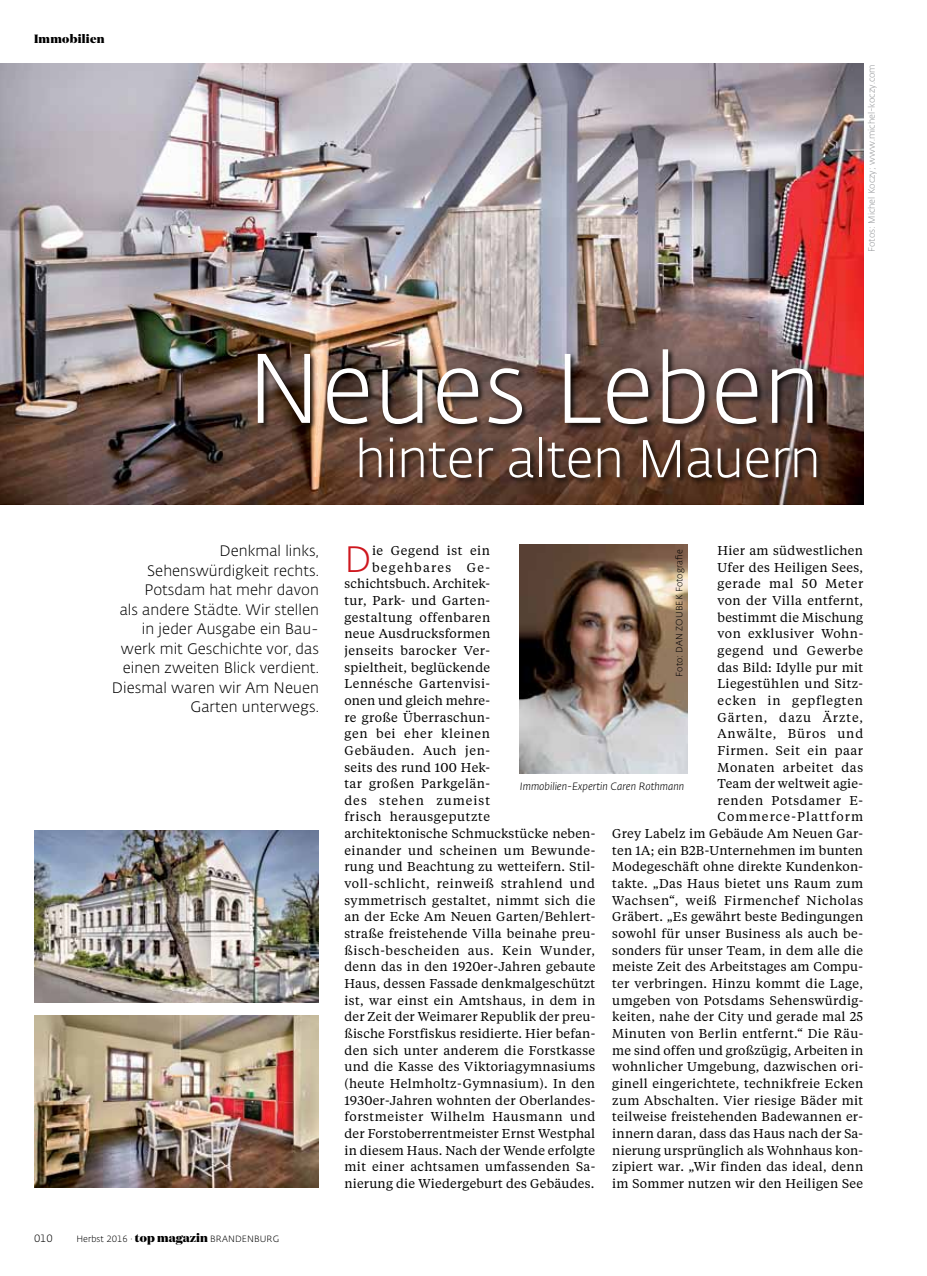
<style>
.page{position:relative;width:927px;height:1276px;background:#fff}
.page>*{position:absolute;margin:0;border:0;box-sizing:border-box;transform-origin:0 0}
.t1{font:300 97.5px "Fedra Sans Alt Std";color:#fff}
.t2{font:300 52.5px "Fedra Sans Alt Std";letter-spacing:-.01em;color:#fff}
.t3{font:300 36.3px "Fedra Sans Alt Std";color:#ce171e}
.t4{font:300 15px/19.5px "Fedra Sans Alt Std";letter-spacing:.005em;color:#000;text-align:right}
.t5{font:12.75px/16.6px "Tiempos Text";letter-spacing:.025em;color:#000;text-align:right}
.t6{font:12.75px "Tiempos Text";letter-spacing:.05em;color:#000}
.t7{font:12.75px "Tiempos Text";letter-spacing:.045em;color:#000}
.t8{font:12.75px "Tiempos Text";letter-spacing:.075em;color:#000}
.t9{font:12.75px "Tiempos Text";letter-spacing:.1em;color:#000}
.t10{font:800 12px "Domaine Display";letter-spacing:.025em;color:#000}
.t11{font:italic 300 10.5px "Fedra Sans Alt Std";color:#000}
.t12{font:300 10.5px "Fedra Sans Alt Std";color:#000}
.t13{font:300 9px "Fedra Sans Alt Std";letter-spacing:.005em;color:#000}
.t14{font:300 9px "Fedra Sans Alt Std";letter-spacing:.005em;color:#939598}
.s1{font-family:"Domaine Display";font-weight:800;font-size:12px}
</style>
<div class="page">
<img style="left:0;top:64px;width:863px;height:440px">
<div style="left:256px;top:348px;width:564px;height:83px;background:#000;opacity:.75"></div>
<div style="left:358px;top:436px;width:465px;height:49px;background:#000;opacity:.75"></div>
<img style="left:34px;top:1016px;width:285px;height:171px">
<img style="left:520px;top:545px;width:168px;height:229px">
<img style="left:34px;top:830px;width:285px;height:172px">
<p class="t10" style="left:34px;top:31px;width:72px">Immobilien</p>
<p class="t14" style="left:866px;top:252px;width:189px;rotate:-90deg">Fotos: Michel Koczy; www.michel-koczy.com</p>
<h1 class="t1" style="left:247px;top:330px;width:575px">Neues Leben</h1>
<h2 class="t2" style="left:355px;top:427px;width:467px">hinter alten Mauern</h2>
<p class="t4" style="left:112px;top:541px;width:209px">Denkmal links,<br>Sehenswürdigkeit rechts.<br>Potsdam hat mehr davon<br>als andere Städte. Wir stellen in jeder Ausgabe ein Bau&shy;werk mit Geschichte vor, das einen zweiten Blick verdient.<br>Diesmal waren wir Am N euen<br>Garten unterwegs.</p>
<h3 class="t3" style="left:344px;top:537px;width:22px">D</h3>
<p class="t5" style="left:372px;top:541px;width:120px">ie Gegend ist ein</p>
<p class="t5" style="left:612px;top:541px;width:253px">Hier am südwestlichen<br>Ufer des Heiligen Sees,<br>gerade mal 50 Meter<br>von der Villa entfernt,<br>bestimmt die Mischung<br>von exklusiver Wohn-<br>gegend und Gewerbe<br>das Bild: Idylle pur mit<br>Liegestühlen und Sitz-<br>ecken in gepflegten<br>Gärten, dazu Ärzte,<br>Anwälte, Büros und<br>Firmen. Seit ein paar<br>Monaten arbeitet das<br>Team der weltweit agie-<br>renden Potsdamer E-<br>Commerce-Plattform<br>Grey Labelz im Gebäude Am Neuen Gar&shy;ten 1A; ein B2B-Unternehmen im bunten<br>Modegeschäft ohne direkte Kundenkon&shy;takte. „Das Haus bietet uns Raum zum<br>Wachsen“, weiß Firmenchef Nicholas<br>Gräbert. „Es gewährt beste Bedingungen sowohl für unser Business als auch be&shy;sonders für unser Team, in dem alle die meiste Zeit des Arbeitstages am Compu&shy;ter verbringen. Hinzu kommt die Lage, umgeben von Potsdams Sehenswürdig&shy;keiten, nahe der City und gerade mal 25<br>Minuten von Berlin entfernt.“ Die Räu&shy;me sind offen und großzügig, Arbeiten in wohnlicher Umgebung, dazwischen ori&shy;ginell eingerichtete, technikfreie Ecken zum Abschalten. Vier riesige Bäder mit teilweise freistehenden Badewannen er&shy;innern daran, dass das Haus nach der Sa&shy;nierung ursprünglich als Wohnhaus kon&shy;zipiert war. „Wir finden das ideal, denn im Sommer nutzen wir den Heiligen See</p>
<p class="t13" style="left:674px;top:677px;width:129px;rotate:-90deg">Foto: DAN ZOU BE K Fotografie</p>
<p class="t9" style="left:372px;top:558px;width:120px">begehbares Ge-</p>
<p class="t5" style="left:344px;top:575px;width:147px">schichtsbuch. Architek-</p>
<p class="t5" style="left:344px;top:591px;width:147px">tur, Park- und Garten-</p>
<p class="t5" style="left:344px;top:608px;width:147px">gestaltung offenbaren</p>
<p class="t5" style="left:344px;top:625px;width:147px">neue Ausdrucksformen</p>
<p class="t5" style="left:344px;top:641px;width:147px">jenseits barocker Ver-</p>
<p class="t5" style="left:344px;top:658px;width:147px">spieltheit, beglückende</p>
<p class="t5" style="left:344px;top:675px;width:147px">Lennésche Gartenvisi-</p>
<p class="t5" style="left:344px;top:691px;width:147px">onen und gleich mehre-</p>
<p class="t5" style="left:344px;top:708px;width:147px">re große Überraschun-</p>
<p class="t6" style="left:344px;top:725px;width:147px">gen bei eher kleinen</p>
<p class="t6" style="left:344px;top:742px;width:147px">Gebäuden. Auch jen-</p>
<p class="t5" style="left:344px;top:758px;width:147px">seits des rund 100 Hek-</p>
<p class="t5" style="left:344px;top:775px;width:147px">tar großen Parkgelän-</p>
<p class="t8" style="left:344px;top:791px;width:147px">des stehen zumeist</p>
<p class="t7" style="left:344px;top:808px;width:147px">frisch herausgeputzte</p>
<p class="t5" style="left:344px;top:824px;width:252px">architektonische Schmuckstücke neben-</p>
<p class="t5" style="left:344px;top:841px;width:252px">einander und scheinen um Bewunde-</p>
<p class="t5" style="left:344px;top:858px;width:252px">rung und Beachtung zu wetteifern. Stil-</p>
<p class="t5" style="left:344px;top:874px;width:252px">voll-schlicht, reinweiß strahlend und</p>
<p class="t5" style="left:344px;top:891px;width:252px">symmetrisch gestaltet, nimmt sich die</p>
<p class="t5" style="left:344px;top:908px;width:252px">an der Ecke Am Neuen Garten/Behlert-</p>
<p class="t5" style="left:344px;top:924px;width:252px">straße freistehende Villa beinahe preu-</p>
<p class="t6" style="left:344px;top:941px;width:252px">ßisch-bescheiden aus. Kein Wunder,</p>
<p class="t5" style="left:344px;top:958px;width:252px">denn das in den 1920er-Jahren gebaute</p>
<p class="t5" style="left:344px;top:974px;width:252px">Haus, dessen Fassade denkmalgeschützt</p>
<p class="t5" style="left:344px;top:991px;width:252px">ist, war einst ein Amtshaus, in dem in</p>
<p class="t5" style="left:344px;top:1008px;width:252px">der Zeit der Weimarer Republik der preu-</p>
<p class="t5" style="left:344px;top:1024px;width:252px">ßische Forstfiskus residierte. Hier befan-</p>
<p class="t5" style="left:344px;top:1041px;width:252px">den sich unter anderem die Forstkasse</p>
<p class="t5" style="left:344px;top:1058px;width:252px">und die Kasse des Viktoriagymnasiums</p>
<p class="t5" style="left:344px;top:1074px;width:252px">(heute Helmholtz-Gymnasium). In den</p>
<p class="t5" style="left:344px;top:1091px;width:252px">1930er-Jahren wohnten der Oberlandes-</p>
<p class="t5" style="left:344px;top:1108px;width:252px">forstmeister Wilhelm Hausmann und</p>
<p class="t5" style="left:344px;top:1124px;width:252px">der Forstoberrentmeister Ernst Westphal</p>
<p class="t5" style="left:344px;top:1141px;width:252px">in diesem Haus. Nach der Wende erfolgte</p>
<p class="t5" style="left:344px;top:1158px;width:252px">mit einer achtsamen umfassenden Sa-</p>
<p class="t5" style="left:344px;top:1174px;width:251px">nierung die Wiedergeburt des Gebäudes.</p>
<p class="t11" style="left:520px;top:780px;width:166px">Immobilien-Expertin Caren Rothmann</p>
<p class="t12" style="left:34px;top:1231px;width:20px">010</p>
<p class="t13" style="left:77px;top:1233px;width:204px">Herbst 2016 · <span class="s1">top magazin</span> Brandenb urg</p>
</div>
